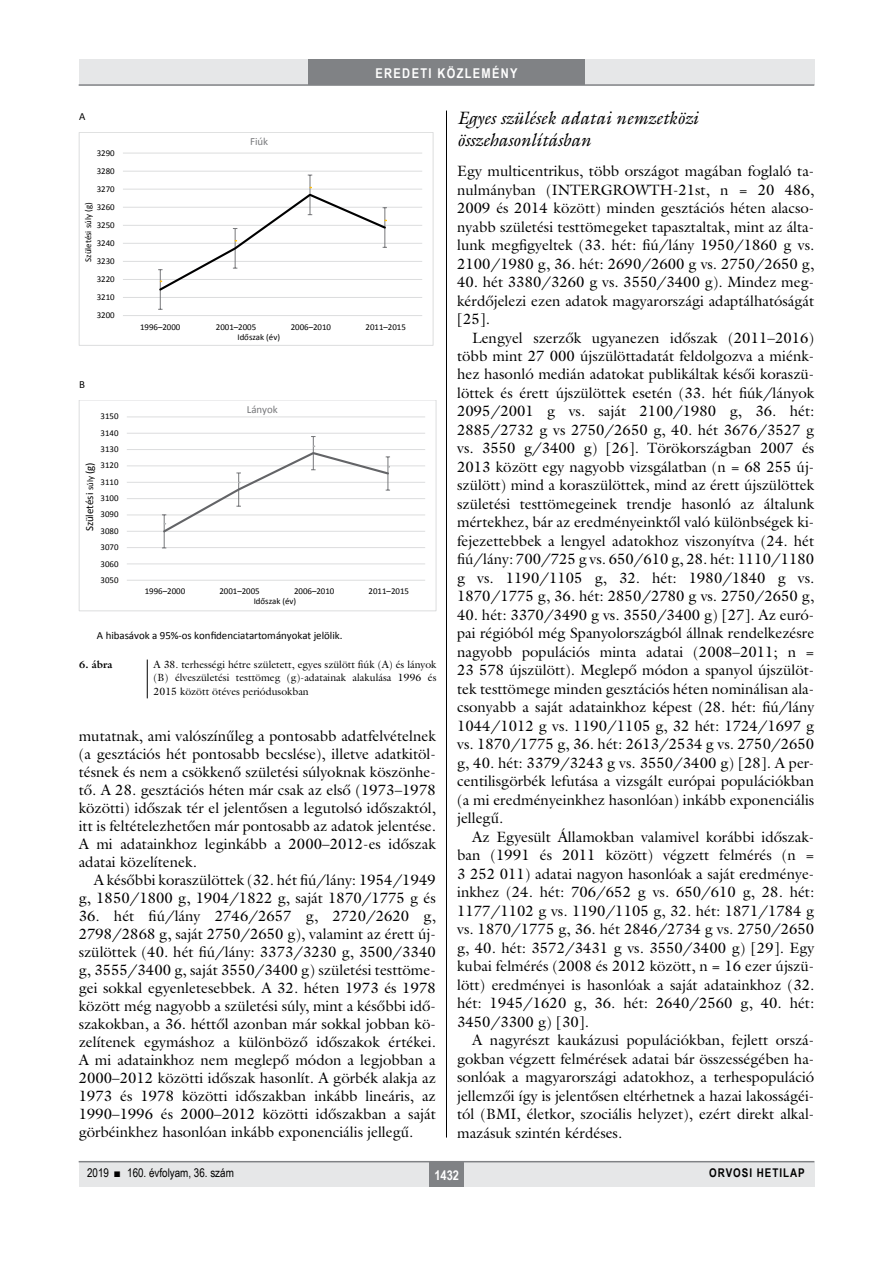
<style>
.page{position:relative;width:893px;height:1263px;background:#fff}
.page>*{position:absolute;margin:0;border:0;box-sizing:border-box;transform-origin:0 0}
.alcimkurziv{font:italic 18px/22px "Galliard Reg";color:#000}
.Body_Text{font:15px/18.5px "Galliard Reg";color:#000;text-align:justify}
.Body_tompa{font:15px/18px "Galliard Reg";color:#000;text-align:justify}
.t1{font:700 13.5px "Arial Narrow";letter-spacing:.1em;color:#fff}
.t2{font:12px "Arial Narrow";color:#000}
.t3{font:700 12px "Arial Narrow";letter-spacing:.08em;color:#000}
.t4{font:10.95px "Calibri";color:#000}
.t5{font:10.95px "Calibri";color:#77787b}
.kepalairas2{font:10.5px/13.5px "Galliard Reg";color:#000;text-align:justify}
.kepalairas1{font:700 10.5px "Galliard Reg";color:#000}
.t6{font:8.85px "Calibri";color:#000}
.s1{font-size:8.85px}
</style>
<div class="page">
<div style="left:79px;top:1161px;width:735px;height:25px;background:#e6e7e8"></div>
<hr style="left:79px;top:1161px;width:735px;height:1px;background:#808285">
<div style="left:430px;top:1161px;width:34px;height:25px;background:#808285"></div>
<div style="left:79px;top:60px;width:735px;height:25px;background:#e6e7e8"></div>
<div style="left:308px;top:60px;width:277px;height:25px;background:#808285"></div>
<hr style="left:79px;top:84px;width:735px;height:2px;background:#808285">
<hr style="left:446px;top:111px;width:1px;height:1026px;background:#000">
<hr style="left:147px;top:659px;width:1px;height:39px;background:#000">
<hr style="left:123px;top:297px;width:299px;height:1px;background:#dcddde">
<hr style="left:123px;top:279px;width:299px;height:1px;background:#dcddde">
<hr style="left:123px;top:261px;width:299px;height:1px;background:#dcddde">
<hr style="left:123px;top:243px;width:299px;height:1px;background:#dcddde">
<hr style="left:123px;top:225px;width:299px;height:1px;background:#dcddde">
<hr style="left:123px;top:207px;width:299px;height:1px;background:#dcddde">
<hr style="left:123px;top:189px;width:299px;height:1px;background:#dcddde">
<hr style="left:123px;top:171px;width:299px;height:1px;background:#dcddde">
<hr style="left:123px;top:153px;width:299px;height:1px;background:#dcddde">
<hr style="left:123px;top:315px;width:299px;height:1px;background:#dcddde">
<svg style="left:157px;top:175px;width:231px;height:135px"></svg>
<div style="left:79px;top:132px;width:354px;height:214px;border:1px solid #dcddde"></div>
<hr style="left:127px;top:563px;width:298px;height:1px;background:#dcddde">
<hr style="left:127px;top:547px;width:298px;height:1px;background:#dcddde">
<hr style="left:127px;top:531px;width:298px;height:1px;background:#dcddde">
<hr style="left:127px;top:515px;width:298px;height:1px;background:#dcddde">
<hr style="left:127px;top:498px;width:298px;height:1px;background:#dcddde">
<hr style="left:127px;top:482px;width:298px;height:1px;background:#dcddde">
<hr style="left:127px;top:465px;width:298px;height:1px;background:#dcddde">
<hr style="left:127px;top:449px;width:298px;height:1px;background:#dcddde">
<hr style="left:127px;top:433px;width:298px;height:1px;background:#dcddde">
<hr style="left:127px;top:417px;width:298px;height:1px;background:#dcddde">
<hr style="left:127px;top:580px;width:298px;height:1px;background:#dcddde">
<svg style="left:161px;top:436px;width:230px;height:113px"></svg>
<div style="left:79px;top:400px;width:357px;height:211px;border:1px solid #dcddde"></div>
<p class="t1" style="left:375px;top:63px;width:144px">EREDETI KÖZLEMÉNY</p>
<p class="t4" style="left:79px;top:110px;width:8px">A</p>
<p class="t6" style="left:97px;top:147px;width:19px">3290</p>
<p class="t6" style="left:97px;top:165px;width:19px">3280</p>
<p class="t6" style="left:97px;top:183px;width:19px">3270</p>
<p class="t6" style="left:83px;top:262px;width:61px;rotate:-90deg">Születési súly (g)</p>
<p class="t6" style="left:97px;top:201px;width:19px">3260</p>
<p class="t6" style="left:97px;top:219px;width:19px">3250</p>
<p class="t6" style="left:97px;top:237px;width:19px">3240</p>
<p class="t6" style="left:97px;top:255px;width:19px">3230</p>
<p class="t6" style="left:97px;top:273px;width:19px">3220</p>
<p class="t6" style="left:97px;top:291px;width:19px">3210</p>
<p class="t6" style="left:97px;top:310px;width:19px">3200</p>
<p class="t4" style="left:79px;top:377px;width:7px">B</p>
<p class="t6" style="left:101px;top:411px;width:19px">3150</p>
<p class="t6" style="left:101px;top:427px;width:19px">3140</p>
<p class="t6" style="left:101px;top:444px;width:19px">3130</p>
<p class="t6" style="left:101px;top:460px;width:19px">3120</p>
<p class="t4" style="left:83px;top:531px;width:71px;rotate:-90deg">Születési <span class="s1">súly</span> (g)</p>
<p class="t6" style="left:101px;top:476px;width:19px">3110</p>
<p class="t6" style="left:101px;top:493px;width:19px">3100</p>
<p class="t6" style="left:101px;top:509px;width:19px">3090</p>
<p class="t6" style="left:101px;top:525px;width:19px">3080</p>
<p class="t6" style="left:101px;top:542px;width:19px">3070</p>
<p class="t6" style="left:101px;top:558px;width:19px">3060</p>
<p class="t6" style="left:101px;top:574px;width:19px">3050</p>
<p class="t5" style="left:250px;top:135px;width:20px">Fiúk</p>
<p class="t6" style="left:140px;top:321px;width:42px">1996–2000</p>
<p class="t6" style="left:216px;top:321px;width:42px">2001–2005</p>
<p class="t6" style="left:291px;top:321px;width:42px">2006–2010</p>
<p class="t6" style="left:366px;top:321px;width:42px">2011–2015</p>
<p class="t6" style="left:237px;top:331px;width:44px">Időszak (év)</p>
<p class="t5" style="left:247px;top:402px;width:33px">Lányok</p>
<p class="t6" style="left:145px;top:586px;width:42px">1996–2000</p>
<p class="t6" style="left:219px;top:586px;width:42px">2001–2005</p>
<p class="t6" style="left:294px;top:586px;width:42px">2006–2010</p>
<p class="t6" style="left:369px;top:586px;width:42px">2011–2015</p>
<p class="t6" style="left:254px;top:596px;width:44px">Időszak (év)</p>
<p class="t4" style="left:97px;top:628px;width:247px">A hibasávok a 95%-os konfidenciatartományokat jelölik.</p>
<p class="kepalairas1" style="left:79px;top:658px;width:35px">6. ábra</p>
<p class="kepalairas2" style="left:154px;top:657px;width:284px">A 38. terhességi hétre született, egyes szülött fiúk (A) és lányok (B) élveszületési testtömeg (g)-adatainak alakulása 1996 és 2015 között ötéves periódusokban</p>
<p class="Body_tompa" style="left:79px;top:727px;width:359px">mutatnak, ami valószínűleg a pontosabb adatfelvételnek (a gesztációs hét pontosabb becslése), illetve adatkitöl&shy;tésnek és nem a csökkenő születési súlyoknak köszönhe&shy;tő. A 28. gesztációs héten már csak az első (1973–1978 közötti) időszak tér el jelentősen a legutolsó időszaktól, itt is feltételezhetően már pontosabb az adatok jelentése.<br>A mi adatainkhoz leginkább a 2000–2012-es időszak adatai közelítenek.</p>
<p class="Body_Text" style="left:79px;top:871px;width:359px;line-height:18px;text-align:right">A későbbi koraszülöttek (32. hét fiú/lány: 1954/1949 g, 1850/1800 g, 1904/1822 g, saját 1870/1775 g és</p>
<p class="Body_Text" style="left:79px;top:907px;width:359px;line-height:18px">36. hét fiú/lány 2746/2657 g, 2720/2620 g, 2798/2868 g, saját 2750/2650 g), valamint az érett új&shy;szülöttek (40. hét fiú/lány: 3373/3230 g, 3500/3340 g, 3555/3400 g, saját 3550/3400 g) születési testtöme&shy;gei sokkal egyenletesebbek. A 32. héten 1973 és 1978 között még nagyobb a születési súly, mint a későbbi idő&shy;szakokban, a 36. héttől azonban már sokkal jobban kö&shy;zelítenek egymáshoz a különböző időszakok értékei.<br>A mi adatainkhoz nem meglepő módon a legjobban a 2000–2012 közötti időszak hasonlít. A görbék alakja az 1973 és 1978 közötti időszakban inkább lineáris, az 1990–1996 és 2000–2012 közötti időszakban a saját görbéinkhez hasonlóan inkább exponenciális jellegű.</p>
<p class="alcimkurziv" style="left:457px;top:106px;width:243px">Egyes szülések adatai nemzetközi összehasonlításban</p>
<p class="Body_tompa" style="left:457px;top:162px;width:359px;line-height:18.5px">Egy multicentrikus, több országot magában foglaló ta&shy;nulmányban (INTERGROWTH-21st, n = 20 486, 2009 és 2014 között) minden gesztációs héten alacso&shy;nyabb születési testtömegeket tapasztaltak, mint az álta&shy;lunk megfigyeltek (33. hét: fiú/lány 1950/1860 g vs.<br>2100/1980 g, 36. hét: 2690/2600 g vs. 2750/2650 g,</p>
<p class="Body_tompa" style="left:457px;top:272px;width:359px;line-height:18.5px">40. hét 3380/3260 g vs. 3550/3400 g). Mindez meg&shy;kérdőjelezi ezen adatok magyarországi adaptálhatóságát [25].</p>
<p class="Body_Text" style="left:457px;top:328px;width:359px;text-indent:15px">Lengyel szerzők ugyanezen időszak (2011–2016) több mint 27 000 újszülöttadatát feldolgozva a miénk&shy;hez hasonló medián adatokat publikáltak késői koraszü&shy;löttek és érett újszülöttek esetén (33. hét fiúk/lányok 2095/2001 g vs. saját 2100/1980 g, 36. hét:<br>2885/2732 g vs 2750/2650 g, 40. hét 3676/3527 g vs. 3550 g/3400 g) [26]. Törökországban 2007 és 2013 között egy nagyobb vizsgálatban (n = 68 255 új&shy;szülött) mind a koraszülöttek, mind az érett újszülöttek születési testtömegeinek trendje hasonló az általunk mértekhez, bár az eredményeinktől való különbségek ki&shy;fejezettebbek a lengyel adatokhoz viszonyítva (24. hét fiú/lány: 700/725 g vs. 650/610 g, 28. hét: 1110/1180 g vs. 1190/1105 g, 32. hét: 1980/1840 g vs.<br>1870/1775 g, 36. hét: 2850/2780 g vs. 2750/2650 g,</p>
<p class="Body_Text" style="left:457px;top:605px;width:359px">40. hét: 3370/3490 g vs. 3550/3400 g) [27]. Az euró&shy;pai régióból még Spanyolországból állnak rendelkezésre nagyobb populációs minta adatai (2008–2011; n = 23 578 újszülött). Meglepő módon a spanyol újszülöt&shy;tek testtömege minden gesztációs héten nominálisan ala&shy;csonyabb a saját adatainkhoz képest (28. hét: fiú/lány 1044/1012 g vs. 1190/1105 g, 32 hét: 1724/1697 g vs. 1870/1775 g, 36. hét: 2613/2534 g vs. 2750/2650 g, 40. hét: 3379/3243 g vs. 3550/3400 g) [28]. A per&shy;centilisgörbék lefutása a vizsgált európai populációkban (a mi eredményeinkhez hasonlóan) inkább exponenciális jellegű.</p>
<p class="Body_Text" style="left:457px;top:827px;width:359px;text-indent:15px">Az Egyesült Államokban valamivel korábbi időszak&shy;ban (1991 és 2011 között) végzett felmérés (n = 3 252 011) adatai nagyon hasonlóak a saját eredménye&shy;inkhez (24. hét: 706/652 g vs. 650/610 g, 28. hét:<br>1177/1102 g vs. 1190/1105 g, 32. hét: 1871/1784 g vs. 1870/1775 g, 36. hét 2846/2734 g vs. 2750/2650 g, 40. hét: 3572/3431 g vs. 3550/3400 g) [29]. Egy kubai felmérés (2008 és 2012 között, n = 16 ezer újszü&shy;lött) eredményei is hasonlóak a saját adatainkhoz (32. hét: 1945/1620 g, 36. hét: 2640/2560 g, 40. hét:<br>3450/3300 g) [30].</p>
<p class="Body_Text" style="left:457px;top:1030px;width:359px;text-indent:15px">A nagyrészt kaukázusi populációkban, fejlett orszá&shy;gokban végzett felmérések adatai bár összességében ha&shy;sonlóak a magyarországi adatokhoz, a terhespopuláció jellemzői így is jelentősen eltérhetnek a hazai lakosságéi&shy;tól (BMI, életkor, szociális helyzet), ezért direkt alkal&shy;mazásuk szintén kérdéses.</p>
<p class="t2" style="left:87px;top:1164px;width:148px">2019 ■ 160. évfolyam, 36. szám</p>
<p class="t1" style="left:434px;top:1165px;width:26px">1432</p>
<p class="t3" style="left:709px;top:1164px;width:97px">ORVOSI HETILAP</p>
</div>
